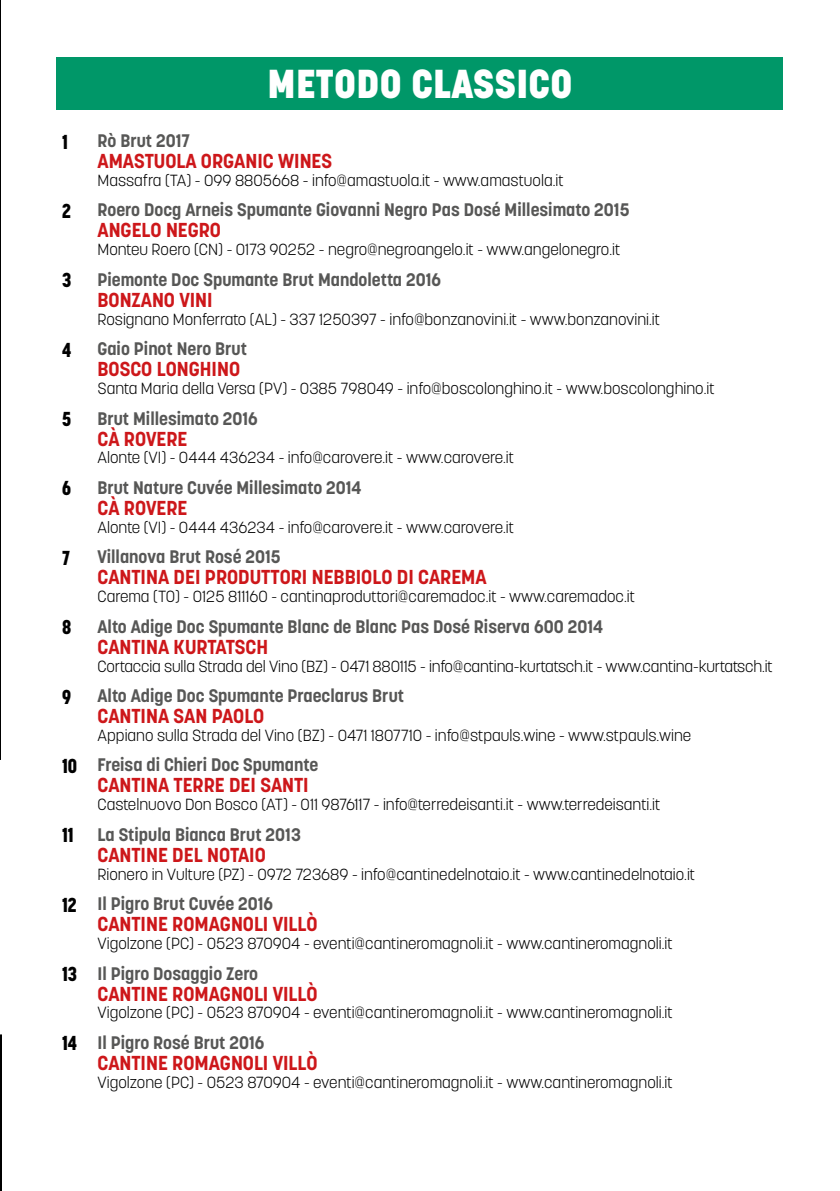
<style>
.page{position:relative;width:840px;height:1191px;background:#fff}
.page>*{position:absolute;margin:0;border:0;box-sizing:border-box;transform-origin:0 0}
.t1{font:800 40px "Korolev";letter-spacing:.01em;color:#fff}
.t2{font:700 20px "Korolev";color:#cd171a}
.t3{font:800 20px "Korolev Condensed";color:#000}
.t4{font:700 18px "Korolev";color:#575756}
.t5{font:300 16px "Korolev";color:#000}
.s1{font-family:"Korolev Condensed";font-weight:800;font-size:20px;color:#000}
</style>
<div class="page">
<div style="left:57px;top:57px;width:725px;height:52px;background:#009768"></div>
<svg style="left:0;top:0;width:1px;height:760px"></svg>
<svg style="left:0;top:1034px;width:2px;height:157px"></svg>
<h1 class="t1" style="left:267px;top:59px;width:306px">METODO CLASSICO</h1>
<p class="t3" style="left:62px;top:130px;width:7px">1</p>
<p class="t4" style="left:97px;top:129px;width:94px">Rò Brut 2017</p>
<p class="t2" style="left:97px;top:148px;width:236px">AMASTUOLA ORGANIC WINES</p>
<p class="t5" style="left:97px;top:170px;width:467px">Massafra (TA) - 099 8805668 - info@amastuola.it - www.amastuola.it</p>
<p class="t3" style="left:62px;top:199px;width:10px">2</p>
<p class="t4" style="left:97px;top:199px;width:533px">Roero Docg Arneis Spumante Giovanni Negro Pas Dosé Millesimato 2015</p>
<p class="t2" style="left:97px;top:218px;width:125px">ANGELO NEGRO</p>
<p class="t5" style="left:97px;top:239px;width:524px">Monteu Roero (CN) - 0173 90252 - negro@negroangelo.it - www.angelonegro.it</p>
<p class="t3" style="left:62px;top:269px;width:11px">3</p>
<p class="t4" style="left:97px;top:268px;width:345px">Piemonte Doc Spumante Brut Mandoletta 2016</p>
<p class="t2" style="left:97px;top:287px;width:117px">BONZANO VINI</p>
<p class="t5" style="left:97px;top:309px;width:563px">Rosignano Monferrato (AL) - 337 1250397 - info@bonzanovini.it - www.bonzanovini.it</p>
<p class="t3" style="left:62px;top:338px;width:11px">4</p>
<p class="t4" style="left:97px;top:337px;width:151px">Gaio Pinot Nero Brut</p>
<p class="t2" style="left:97px;top:356px;width:144px">BOSCO LONGHINO</p>
<p class="t5" style="left:97px;top:378px;width:618px">Santa Maria della Versa (PV) - 0385 798049 - info@boscolonghino.it - www.boscolonghino.it</p>
<p class="t3" style="left:62px;top:407px;width:11px">5</p>
<p class="t4" style="left:97px;top:407px;width:162px">Brut Millesimato 2016</p>
<p class="t2" style="left:97px;top:426px;width:91px">CÀ ROVERE</p>
<p class="t5" style="left:97px;top:447px;width:418px">Alonte (VI) - 0444 436234 - info@carovere.it - www.carovere.it</p>
<p class="t3" style="left:62px;top:477px;width:10px">6</p>
<p class="t4" style="left:97px;top:476px;width:265px">Brut Nature Cuvée Millesimato 2014</p>
<p class="t2" style="left:97px;top:495px;width:91px">CÀ ROVERE</p>
<p class="t5" style="left:97px;top:517px;width:418px">Alonte (VI) - 0444 436234 - info@carovere.it - www.carovere.it</p>
<p class="t3" style="left:62px;top:546px;width:9px">7</p>
<p class="t4" style="left:97px;top:545px;width:185px">Villanova Brut Rosé 2015</p>
<p class="t2" style="left:97px;top:564px;width:390px">CANTINA DEI PRODUTTORI NEBBIOLO DI CAREMA</p>
<p class="t5" style="left:97px;top:586px;width:538px">Carema (TO) - 0125 811160 - cantinaproduttori@caremadoc.it - www.caremadoc.it</p>
<p class="t3" style="left:62px;top:615px;width:11px">8</p>
<p class="t4" style="left:97px;top:615px;width:507px">Alto Adige Doc Spumante Blanc de Blanc Pas Dosé Riserva 600 2014</p>
<p class="t2" style="left:97px;top:634px;width:172px">CANTINA KURTATSCH</p>
<p class="t5" style="left:97px;top:656px;width:676px">Cortaccia sulla Strada del Vino (BZ) - 0471 880115 - info@cantina-kurtatsch.it - www.cantina-kurtatsch.it</p>
<p class="t3" style="left:62px;top:685px;width:10px">9</p>
<p class="t4" style="left:97px;top:684px;width:308px">Alto Adige Doc Spumante Praeclarus Brut</p>
<p class="t2" style="left:97px;top:703px;width:168px">CANTINA SAN PAOLO</p>
<p class="t5" style="left:97px;top:725px;width:595px">Appiano sulla Strada del Vino (BZ) - 0471 1807710 - info@stpauls.wine - www.stpauls.wine</p>
<p class="t4" style="left:62px;top:754px;width:257px"><span class="s1">10</span> Freisa di Chieri Doc Spumante</p>
<p class="t2" style="left:97px;top:772px;width:213px">CANTINA TERRE DEI SANTI</p>
<p class="t5" style="left:97px;top:794px;width:564px">Castelnuovo Don Bosco (AT) - 011 9876117 - info@terredeisanti.it - www.terredeisanti.it</p>
<p class="t4" style="left:62px;top:823px;width:240px"><span class="s1">11</span> La Stipula Bianca Brut 2013</p>
<p class="t2" style="left:97px;top:842px;width:170px">CANTINE DEL NOTAIO</p>
<p class="t5" style="left:97px;top:864px;width:599px">Rionero in Vulture (PZ) - 0972 723689 - info@cantinedelnotaio.it - www.cantinedelnotaio.it</p>
<p class="t4" style="left:62px;top:892px;width:212px"><span class="s1">12</span> Il Pigro Brut Cuvée 2016</p>
<p class="t2" style="left:97px;top:911px;width:221px">CANTINE ROMAGNOLI VILLÒ</p>
<p class="t5" style="left:97px;top:933px;width:576px">Vigolzone (PC) - 0523 870904 - eventi@cantineromagnoli.it - www.cantineromagnoli.it</p>
<p class="t4" style="left:62px;top:962px;width:197px"><span class="s1">13</span> Il Pigro Dosaggio Zero</p>
<p class="t2" style="left:97px;top:981px;width:221px">CANTINE ROMAGNOLI VILLÒ</p>
<p class="t5" style="left:97px;top:1002px;width:576px">Vigolzone (PC) - 0523 870904 - eventi@cantineromagnoli.it - www.cantineromagnoli.it</p>
<p class="t4" style="left:62px;top:1031px;width:204px"><span class="s1">14</span> Il Pigro Rosé Brut 2016</p>
<p class="t2" style="left:97px;top:1050px;width:221px">CANTINE ROMAGNOLI VILLÒ</p>
<p class="t5" style="left:97px;top:1072px;width:576px">Vigolzone (PC) - 0523 870904 - eventi@cantineromagnoli.it - www.cantineromagnoli.it</p>
</div>
